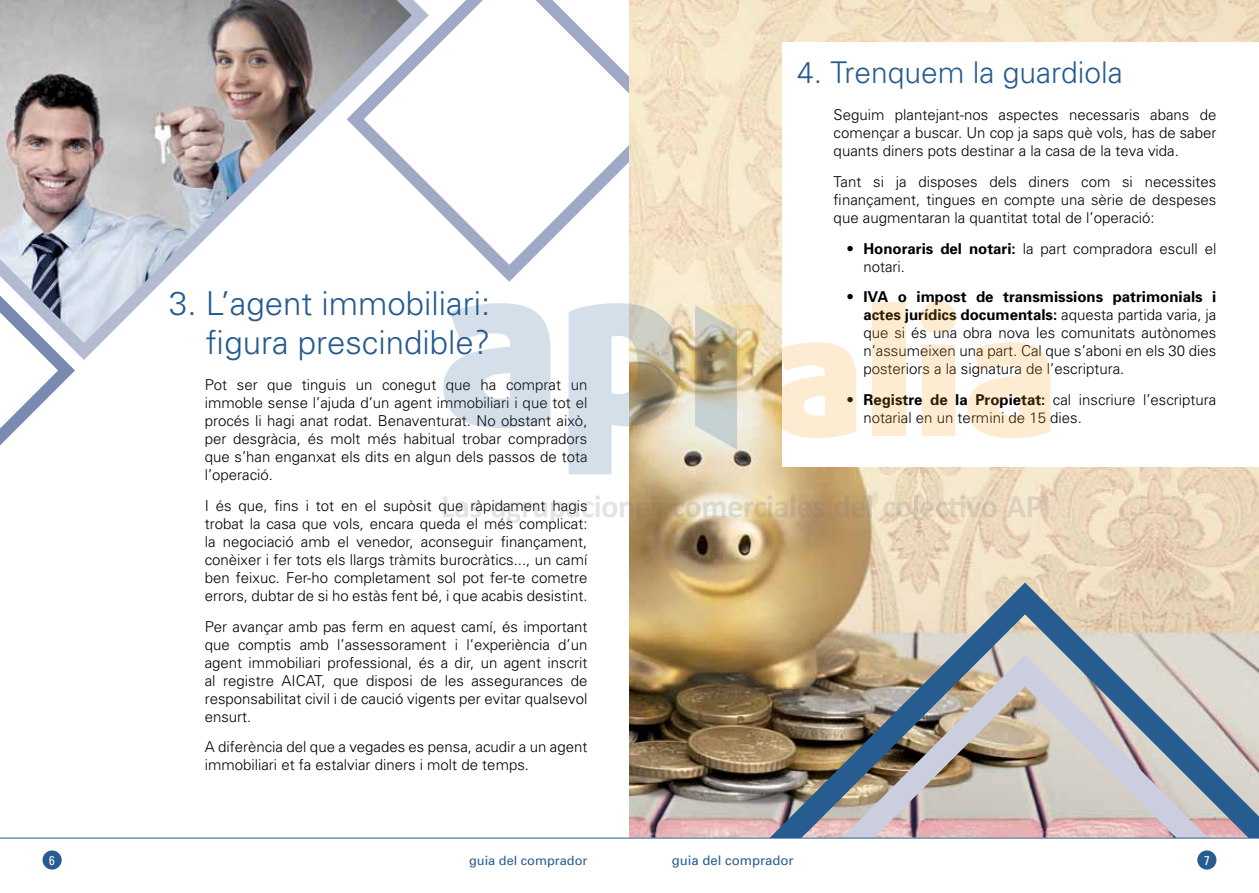
<style>
.page{position:relative;width:1259px;height:893px;background:#fff}
.page>*{position:absolute;margin:0;border:0;box-sizing:border-box;transform-origin:0 0}
.t1{font:300 33px/39.6px "Univers";color:#265c8f;text-align:right}
.t2{font:300 30px "Univers";color:#265c8f}
.t3{font:300 15px/18px "Univers";color:#000;text-align:justify}
.t4{font:13.2px "Univers";color:#265c8f}
.t5{font:12.75px "Univers";color:#265c8f}
.t6{font:condensed 12.75px "Univers";color:#fff}
.s1{font-weight:700}
</style>
<div class="page">
<svg style="left:437px;top:0;width:192px;height:282px"></svg>
<img style="left:629px;top:0;width:630px;height:838px">
<svg style="left:0;top:0;width:437px;height:360px"></svg>
<svg style="left:0;top:199px;width:83px;height:247px"></svg>
<svg style="left:724px;top:567px;width:535px;height:271px;background:#d1c0a3"></svg>
<img style="left:729px;top:639px;width:530px;height:199px">
<div style="left:782px;top:43px;width:477px;height:424px;background:#fff"></div>
<svg style="left:443px;top:496px;width:38px;height:22px"></svg>
<svg style="left:492px;top:495px;width:170px;height:28px"></svg>
<svg style="left:673px;top:495px;width:151px;height:23px;background:#d8c5a4"></svg>
<svg style="left:834px;top:495px;width:37px;height:23px"></svg>
<svg style="left:883px;top:495px;width:113px;height:23px;background:#e4d3ba"></svg>
<svg style="left:1007px;top:496px;width:41px;height:21px"></svg>
<svg style="left:443px;top:303px;width:107px;height:125px"></svg>
<svg style="left:568px;top:303px;width:112px;height:171px;background:#d3d2ca"></svg>
<svg style="left:695px;top:305px;width:67px;height:145px;background:#cec5a8"></svg>
<svg style="left:773px;top:342px;width:83px;height:96px"></svg>
<div style="left:872px;top:303px;width:33px;height:133px;background:#feecd2"></div>
<svg style="left:920px;top:301px;width:36px;height:135px"></svg>
<svg style="left:967px;top:342px;width:83px;height:96px"></svg>
<div style="left:43px;top:850px;width:19px;height:20px;background:#265c8f;border-radius:50%"></div>
<div style="left:1197px;top:850px;width:19px;height:20px;background:#265c8f;border-radius:50%"></div>
<hr style="left:0;top:838px;width:1259px;height:1px;background:#265c8f">
<h1 class="t1" style="left:169px;top:282px;width:322px">3. L’agent immobiliari: figura prescindible?</h1>
<p class="t3" style="left:205px;top:375px;width:384px">Pot ser que tinguis un conegut que ha comprat un immoble sense l’ajuda d’un agent immobiliari i que tot el procés li hagi anat rodat. Benaventurat. No obstant això, per desgràcia, és molt més habitual trobar compradors que s’han enganxat els dits en algun dels passos de tota l’operació.</p>
<p class="t3" style="left:205px;top:496px;width:384px">I és que, fins i tot en el supòsit que ràpidament hagis trobat la casa que vols, encara queda el més complicat: la negociació amb el venedor, aconseguir finançament, conèixer i fer tots els llargs tràmits burocràtics..., un camí ben feixuc. Fer-ho completament sol pot fer-te cometre errors, dubtar de si ho estàs fent bé, i que acabis desistint.</p>
<p class="t3" style="left:205px;top:617px;width:384px">Per avançar amb pas ferm en aquest camí, és important que comptis amb l’assessorament i l’experiència d’un agent immobiliari professional, és a dir, un agent inscrit al registre AICAT, que disposi de les assegurances de responsabilitat civil i de caució vigents per evitar qualsevol ensurt.</p>
<p class="t3" style="left:205px;top:738px;width:384px">A diferència del que a vegades es pensa, acudir a un agent immobiliari et fa estalviar diners i molt de temps.</p>
<h2 class="t2" style="left:797px;top:54px;width:327px">4. Trenquem la guardiola</h2>
<p class="t3" style="left:833px;top:105px;width:384px">Seguim plantejant-nos aspectes necessaris abans de començar a buscar. Un cop ja saps què vols, has de saber quants diners pots destinar a la casa de la teva vida.</p>
<p class="t3" style="left:833px;top:172px;width:384px">Tant si ja disposes dels diners com si necessites finançament, tingues en compte una sèrie de despeses que augmentaran la quantitat total de l’operació:</p>
<p class="t3" style="left:863px;top:239px;width:354px;text-indent:-17px">• <span class="s1">Honoraris del notari:</span> la part compradora escull el notari.</p>
<p class="t3" style="left:863px;top:288px;width:354px;text-indent:-17px">• <span class="s1">IVA o impost de transmissions patrimonials i actes jurídics documentals:</span> aquesta partida varia, ja que si és una obra nova les comunitats autònomes n’assumeixen una part. Cal que s’aboni en els 30 dies posteriors a la signatura de l’escriptura.</p>
<p class="t3" style="left:863px;top:390px;width:354px;text-indent:-17px">• <span class="s1">Registre de la Propietat:</span> cal inscriure l’escriptura notarial en un termini de 15 dies.</p>
<p class="t6" style="left:49px;top:852px;width:7px">6</p>
<p class="t5" style="left:469px;top:852px;width:120px">guia del comprador</p>
<p class="t4" style="left:672px;top:852px;width:123px">guia del comprador</p>
<p class="t6" style="left:1204px;top:852px;width:7px">7</p>
</div>
